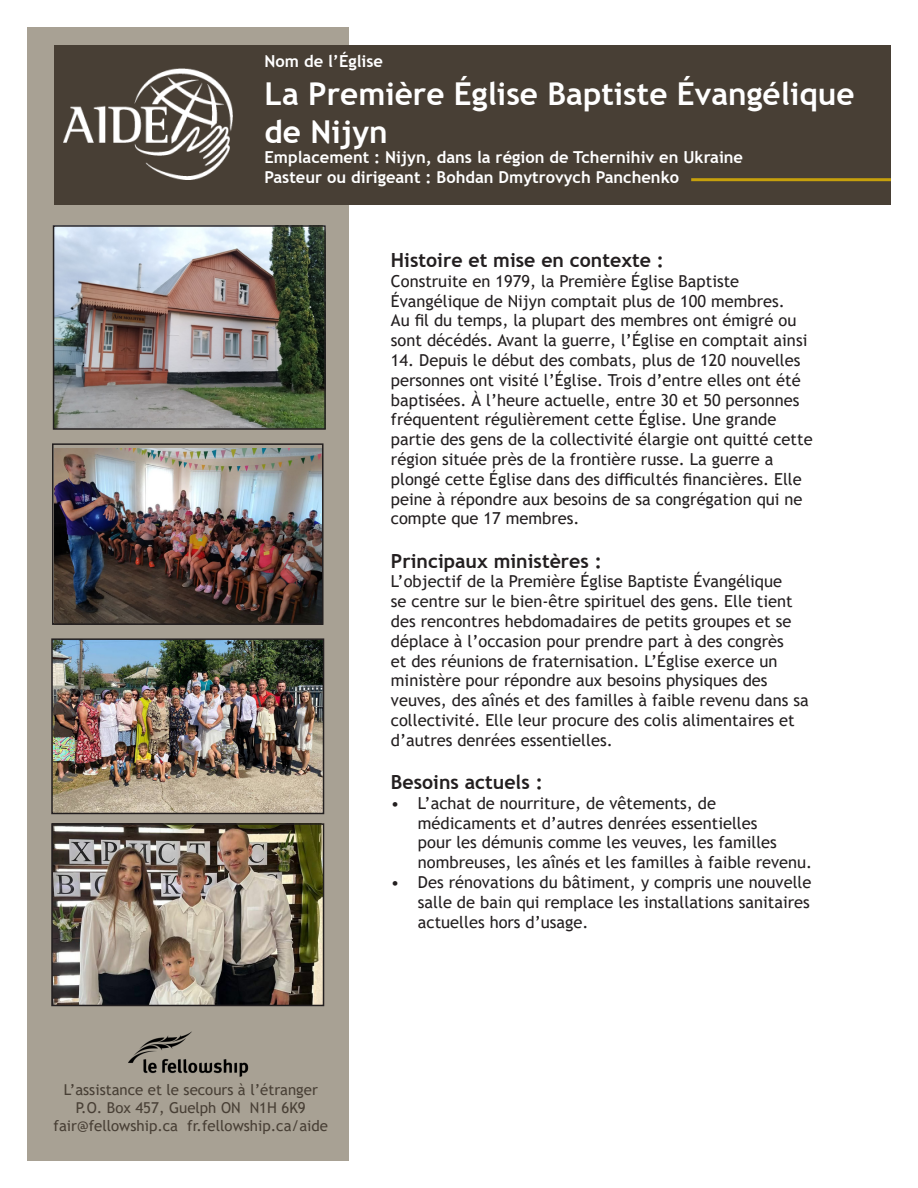
<style>
.page{position:relative;width:918px;height:1188px;background:#fff}
.page>*{position:absolute;margin:0;border:0;box-sizing:border-box;transform-origin:0 0}
.t1{font:700 31.5px/37.8px "Trebuchet MS";color:#fff}
.t2{font:700 19.5px "Trebuchet MS";color:#231f20}
.t3{font:16.5px/19.8px "Trebuchet MS";color:#231f20}
.t4{font:700 16.5px "Trebuchet MS";color:#fff}
.t5{font:15px "Trebuchet MS";color:#483f35}
</style>
<div class="page">
<div style="left:27px;top:27px;width:322px;height:1134px;background:#a8a194"></div>
<div style="left:54px;top:45px;width:837px;height:160px;background:#483f35"></div>
<hr style="left:691px;top:178px;width:200px;height:3px;background:#c6a00c">
<img style="left:55px;top:448px;width:266px;height:174px">
<div style="left:52px;top:443px;width:272px;height:182px;border:2px solid #231f20"></div>
<img style="left:54px;top:826px;width:267px;height:177px">
<div style="left:51px;top:823px;width:273px;height:183px;border:2px solid #231f20"></div>
<img style="left:54px;top:641px;width:267px;height:170px">
<div style="left:51px;top:638px;width:273px;height:176px;border:2px solid #231f20"></div>
<img style="left:56px;top:228px;width:267px;height:199px">
<div style="left:53px;top:225px;width:273px;height:205px;border:2px solid #231f20"></div>
<img style="left:64px;top:68px;width:168px;height:112px">
<img style="left:128px;top:1031px;width:121px;height:46px">
<p class="t4" style="left:265px;top:51px;width:120px">Nom de l’Église</p>
<p class="t1" style="left:265px;top:75px;width:591px">La Première Église Baptiste Évangélique de Nijyn</p>
<p class="t4" style="left:265px;top:147px;width:480px">Emplacement : Nijyn, dans la région de Tchernihiv en Ukraine</p>
<p class="t4" style="left:265px;top:167px;width:416px">Pasteur ou dirigeant : Bohdan Dmytrovych Panchenko</p>
<p class="t5" style="left:64px;top:1080px;width:256px">L’assistance et le secours à l’étranger</p>
<p class="t5" style="left:76px;top:1098px;width:232px">P.O. Box 457, Guelph ON N1H 6K9</p>
<p class="t5" style="left:54px;top:1116px;width:276px">fair@fellowship.ca fr.fellowship.ca/aide</p>
<p class="t2" style="left:391px;top:248px;width:275px">Histoire et mise en contexte :</p>
<p class="t3" style="left:391px;top:271px;width:418px">Construite en 1979, la Première Église Baptiste Évangélique de Nijyn comptait plus de 100 membres.<br>Au fil du temps, la plupart des membres ont émigré ou sont décédés. Avant la guerre, l’Église en comptait ainsi</p>
<p class="t3" style="left:391px;top:350px;width:423px">14. Depuis le début des combats, plus de 120 nouvelles personnes ont visité l’Église. Trois d’entre elles ont été baptisées. À l’heure actuelle, entre 30 et 50 personnes fréquentent régulièrement cette Église. Une grande partie des gens de la collectivité élargie ont quitté cette région située près de la frontière russe. La guerre a plongé cette Église dans des difficultés financières. Elle peine à répondre aux besoins de sa congrégation qui ne compte que 17 membres.</p>
<p class="t2" style="left:391px;top:549px;width:212px">Principaux ministères :</p>
<p class="t3" style="left:391px;top:572px;width:420px">L’objectif de la Première Église Baptiste Évangélique<br>se centre sur le bien-être spirituel des gens. Elle tient des rencontres hebdomadaires de petits groupes et se déplace à l’occasion pour prendre part à des congrès<br>et des réunions de fraternisation. L’Église exerce un ministère pour répondre aux besoins physiques des veuves, des aînés et des familles à faible revenu dans sa collectivité. Elle leur procure des colis alimentaires et d’autres denrées essentielles.</p>
<p class="t2" style="left:391px;top:770px;width:153px">Besoins actuels :</p>
<p class="t3" style="left:418px;top:793px;width:396px;text-indent:-27px">• L’achat de nourriture, de vêtements, de médicaments et d’autres denrées essentielles<br>pour les démunis comme les veuves, les familles nombreuses, les aînés et les familles à faible revenu.</p>
<p class="t3" style="left:418px;top:872px;width:395px;text-align:justify;text-indent:-27px">• Des rénovations du bâtiment, y compris une nouvelle salle de bain qui remplace les installations sanitaires actuelles hors d’usage.</p>
</div>
